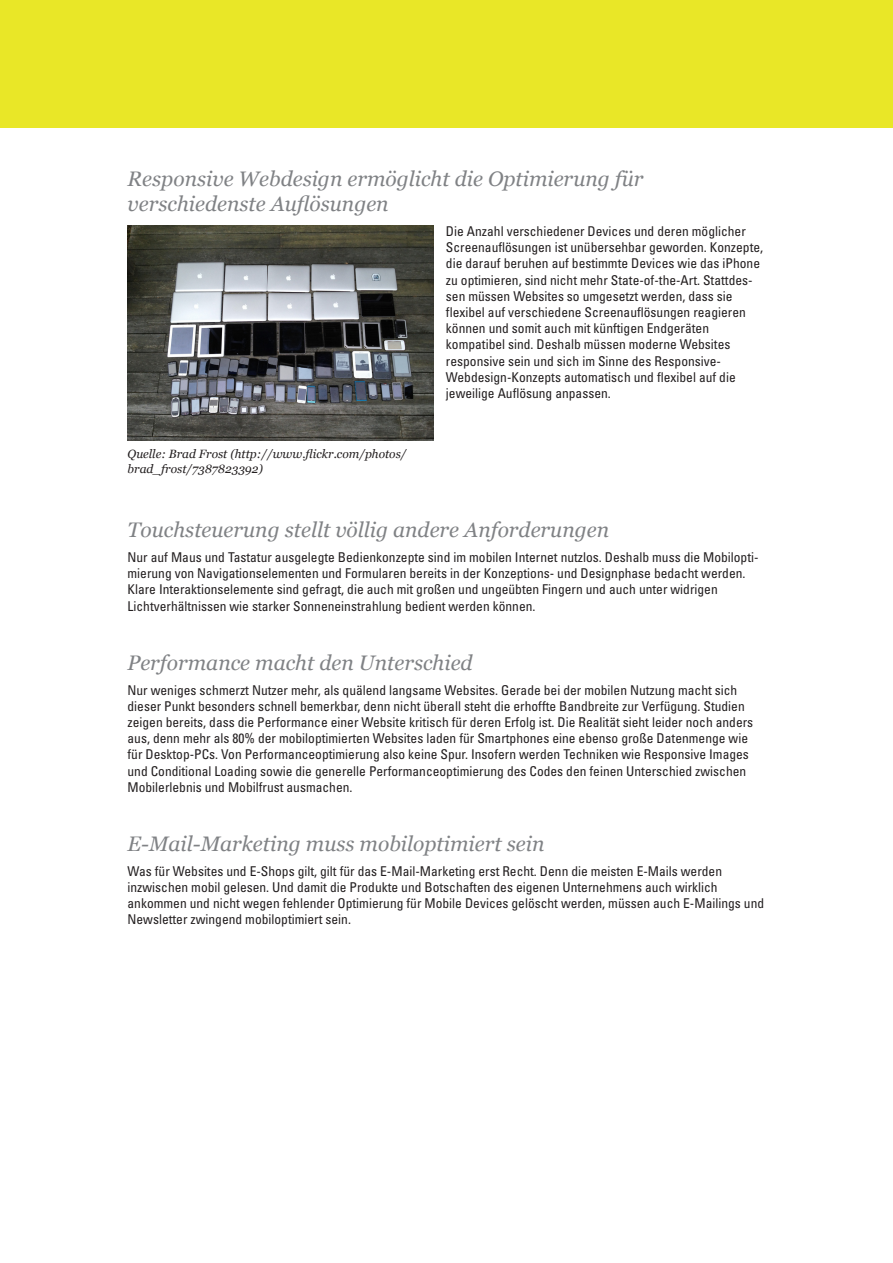
<style>
.page{position:relative;width:893px;height:1263px;background:#fff}
.page>*{position:absolute;margin:0;border:0;box-sizing:border-box;transform-origin:0 0}
.t1{font:italic 21px/25.2px "Georgia";color:#808285}
.t2{font:condensed 13.5px/16.2px "Univers";color:#231f20}
.t3{font:italic 12px/14.4px "Georgia";color:#231f20}
</style>
<div class="page">
<div style="left:0;top:0;width:893px;height:128px;background:#e9e727"></div>
<img style="left:128px;top:226px;width:305px;height:215px">
<h1 class="t1" style="left:128px;top:166px;width:517px">Responsive Webdesign ermöglicht die Optimierung für verschiedenste Auflösungen</h1>
<p class="t2" style="left:446px;top:223px;width:319px">Die Anzahl verschiedener Devices und deren möglicher Screenauflösungen ist unübersehbar geworden. Konzepte, die darauf beruhen auf bestimmte Devices wie das iPhone zu optimieren, sind nicht mehr State-of-the-Art. Stattdes&shy;sen müssen Websites so umgesetzt werden, dass sie flexibel auf verschiedene Screenauflösungen reagieren können und somit auch mit künftigen Endgeräten kompatibel sind. Deshalb müssen moderne Websites responsive sein und sich im Sinne des Responsive-Webdesign-Konzepts automatisch und flexibel auf die jeweilige Auflösung anpassen.</p>
<p class="t3" style="left:128px;top:447px;width:280px">Quelle: Brad Frost (http://www.flickr.com/photos/ brad_frost/7387823392)</p>
<h1 class="t1" style="left:128px;top:518px;width:483px">Touchsteuerung stellt völlig andere Anforderungen</h1>
<p class="t2" style="left:128px;top:549px;width:633px">Nur auf Maus und Tastatur ausgelegte Bedienkonzepte sind im mobilen Internet nutzlos. Deshalb muss die Mobilopti&shy;mierung von Navigationselementen und Formularen bereits in der Konzeptions- und Designphase bedacht werden.<br>Klare Interaktionselemente sind gefragt, die auch mit großen und ungeübten Fingern und auch unter widrigen Lichtverhältnissen wie starker Sonneneinstrahlung bedient werden können.</p>
<h1 class="t1" style="left:128px;top:650px;width:347px">Performance macht den Unterschied</h1>
<p class="t2" style="left:128px;top:681px;width:627px">Nur weniges schmerzt Nutzer mehr, als quälend langsame Websites. Gerade bei der mobilen Nutzung macht sich dieser Punkt besonders schnell bemerkbar, denn nicht überall steht die erhoffte Bandbreite zur Verfügung. Studien zeigen bereits, dass die Performance einer Website kritisch für deren Erfolg ist. Die Realität sieht leider noch anders aus, denn mehr als 80% der mobiloptimierten Websites laden für Smartphones eine ebenso große Datenmenge wie für Desktop-PCs. Von Performanceoptimierung also keine Spur. Insofern werden Techniken wie Responsive Images und Conditional Loading sowie die generelle Performanceoptimierung des Codes den feinen Unterschied zwischen Mobilerlebnis und Mobilfrust ausmachen.</p>
<h1 class="t1" style="left:128px;top:831px;width:418px">E-Mail-Marketing muss mobiloptimiert sein</h1>
<p class="t2" style="left:128px;top:863px;width:638px">Was für Websites und E-Shops gilt, gilt für das E-Mail-Marketing erst Recht. Denn die meisten E-Mails werden inzwischen mobil gelesen. Und damit die Produkte und Botschaften des eigenen Unternehmens auch wirklich ankommen und nicht wegen fehlender Optimierung für Mobile Devices gelöscht werden, müssen auch E-Mailings und Newsletter zwingend mobiloptimiert sein.</p>
</div>
